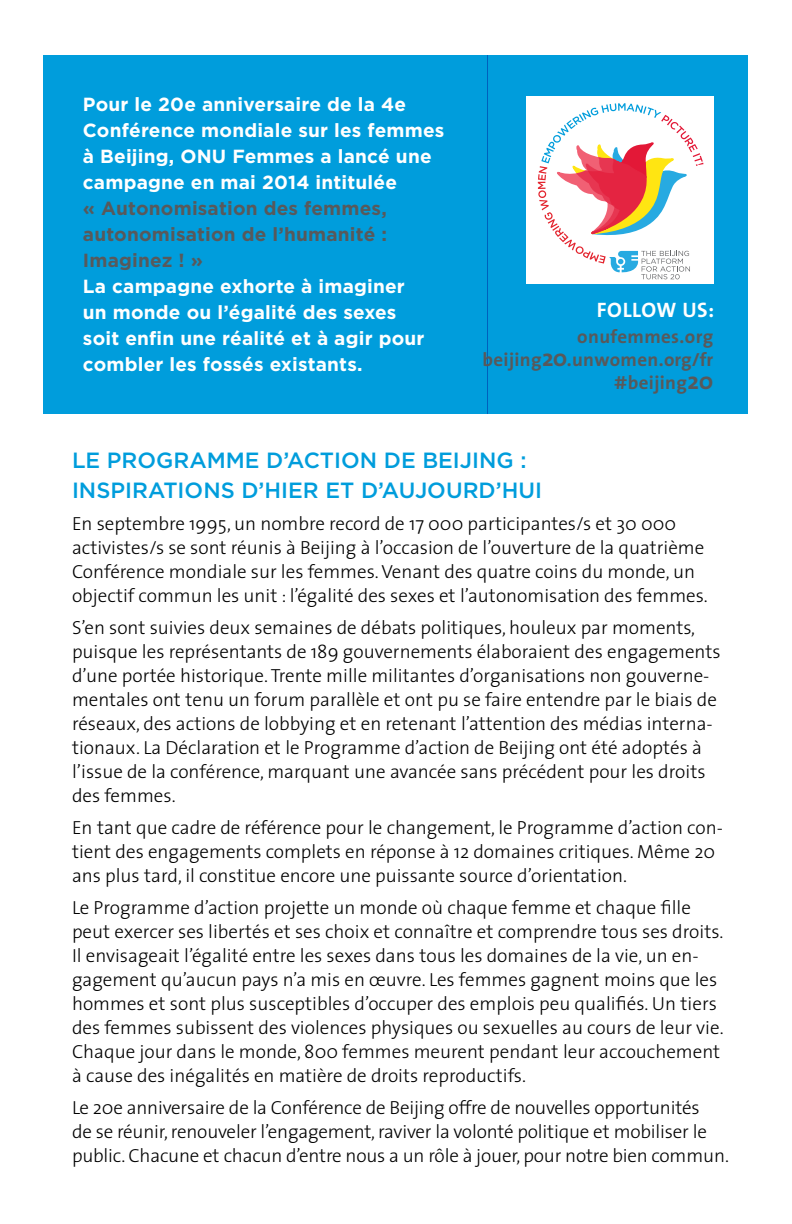
<style>
.page{position:relative;width:792px;height:1224px;background:#fff}
.page>*{position:absolute;margin:0;border:0;box-sizing:border-box;transform-origin:0 0}
.t1{font:500 22px/30px "Gotham";color:#009ddc}
.t2{font:700 21px "The Sans";color:#fff}
.t3{font:300 19px/24px "The Sans";color:#000}
.t4{font:700 19px/26px "Gotham";letter-spacing:.01em;color:#fff}
.t5{font:700 19px/26px "Gotham";letter-spacing:.01em;color:#58595b;text-align:justify}
.t6{font:700 19px/23px "The Sans";letter-spacing:.02em;color:#58595b;text-align:right}
.s1{font-size:24px}
</style>
<div class="page">
<div style="left:43px;top:55px;width:444px;height:359px;background:#009ddc"></div>
<div style="left:487px;top:55px;width:260px;height:359px;background:#009ddc"></div>
<div style="left:527px;top:96px;width:187px;height:187px;background:#fff"></div>
<svg style="left:538px;top:103px;width:166px;height:176px"></svg>
<p class="t4" style="left:83px;top:91px;width:363px">Pour le 20e anniversaire de la 4e<br>Conférence mondiale sur les femmes à Beijing, ONU</p>
<p class="t4" style="left:83px;top:143px;width:350px;text-indent:149px">Femmes a lancé une campagne en mai 2014 intitulée</p>
<p class="t5" style="left:83px;top:195px;width:306px">« Autonomisation des femmes, autonomisation de l’humanité :<br>I maginez ! »</p>
<p class="t4" style="left:83px;top:273px;width:343px">La campagne exhorte à imaginer un monde ou l’égalité des sexes soit enfin une réalité et à agir pour combler les fossés existants.</p>
<p class="t2" style="left:597px;top:292px;width:24px">Follo</p>
<p class="t2" style="left:657px;top:292px;width:59px">w us :</p>
<p class="t6" style="left:482px;top:324px;width:232px">onufemmes.org beijing<span class="s1">20</span>.unwomen.org/fr #beijing<span class="s1">20</span></p>
<p class="t1" style="left:72px;top:445px;width:472px">LE PROGRAMME D’ACTION DE BEIJING :<br>I NSPIRATIONS D’HIER ET D’AUJOURD’HUI</p>
<p class="t3" style="left:72px;top:511px;width:637px">En septembre 1995, un nombre record de 17 000 participantes/s et 30 000 activistes/s se sont réunis à Beijing à l’occasion de l’ouverture de la quatrième Conférence mondiale sur les femmes. Venant des quatre coins du monde, un objectif commun les unit : l’égalité des sexes et l’autonomisation des femmes.</p>
<p class="t3" style="left:72px;top:615px;width:650px">S’en sont suivies deux semaines de débats politiques, houleux par moments, puisque les représentants de 189 gouvernements élaboraient des engagements d’une portée historique. Trente mille militantes d’organisations non gouverne&shy;mentales ont tenu un forum parallèle et ont pu se faire entendre par le biais de réseaux, des actions de lobbying et en retenant l’attention des médias interna&shy;tionaux. La Déclaration et le Programme d’action de Beijing ont été adoptés à l’issue de la conférence, marquant une avancée sans précédent pour les droits des femmes.</p>
<p class="t3" style="left:72px;top:815px;width:652px">En tant que cadre de référence pour le changement, le Programme d’action con&shy;tient des engagements complets en réponse à 12 domaines critiques. Même 20 ans plus tard, il constitue encore une puissante source d’orientation.</p>
<p class="t3" style="left:72px;top:895px;width:653px">Le Programme d’action projette un monde où chaque femme et chaque fille peut exercer ses libertés et ses choix et connaître et comprendre tous ses droits.<br>Il envisageait l’égalité entre les sexes dans tous les domaines de la vie, un en&shy;gagement qu’aucun pays n’a mis en œuvre. Les femmes gagnent moins que les hommes et sont plus susceptibles d’occuper des emplois peu qualifiés. Un tiers des femmes subissent des violences physiques ou sexuelles au cours de leur vie.<br>Chaque jour dans le monde, 800 femmes meurent pendant leur accouchement à cause des inégalités en matière de droits reproductifs.</p>
<p class="t3" style="left:72px;top:1095px;width:659px">Le 20e anniversaire de la Conférence de Beijing offre de nouvelles opportunités<br>de se réunir, renouveler l’engagement, raviver la volonté politique et mobiliser le public. Chacune et chacun d’entre nous a un rôle à jouer, pour notre bien commun.</p>
</div>
